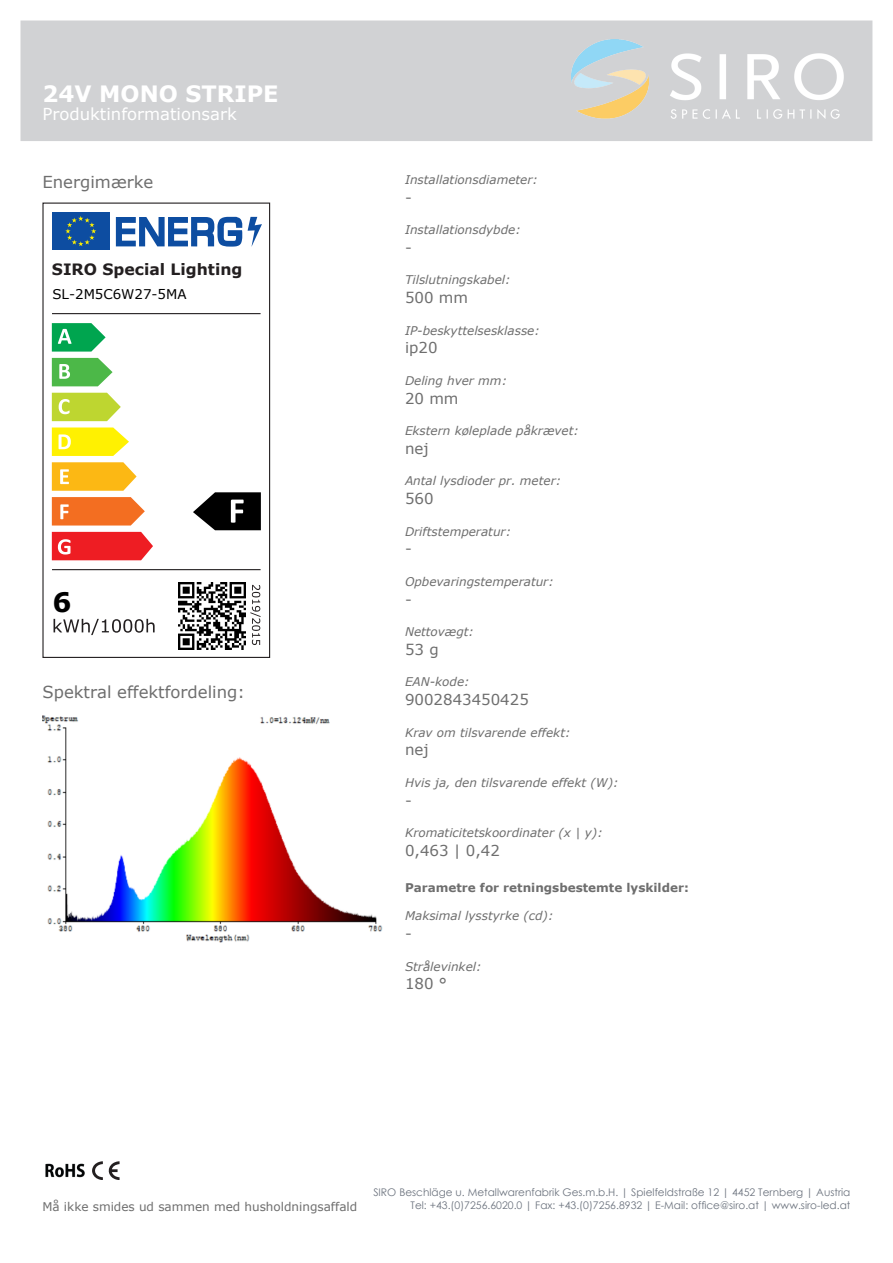
<style>
.page{position:relative;width:893px;height:1263px;background:#fff}
.page>*{position:absolute;margin:0;border:0;box-sizing:border-box;transform-origin:0 0}
.t1{font:700 26.85px "Verdana";color:#000}
.t2{font:700 22.5px "Verdana";color:#fff}
.t3{font:16.5px "Verdana";color:#6e6e6e}
.t4{font:16.5px "Verdana";color:#fff}
.t5{font:700 15.6px "Verdana";color:#231f20}
.t6{font:15px "Verdana";color:#6e6e6e}
.t7{font:13.35px "Verdana";color:#000}
.t8{font:italic 12px "Verdana";color:#6e6e6e}
.t9{font:12px "Verdana";color:#6e6e6e}
.t10{font:700 12px "Verdana";color:#6e6e6e}
.t11{font:10.5px/12.6px "Century Gothic";color:#6d747f;text-align:right}
.s1{font-style:inherit}
</style>
<div class="page">
<div style="left:21px;top:21px;width:851px;height:120px;background:#d1d2d4"></div>
<img style="left:571px;top:40px;width:272px;height:78px">
<img style="left:45px;top:1163px;width:40px;height:15px">
<svg style="left:92px;top:1161px;width:27px;height:19px"></svg>
<div style="left:52px;top:212px;width:58px;height:38px;background:#0d4da1"></div>
<svg style="left:65px;top:216px;width:31px;height:30px"></svg>
<svg style="left:116px;top:217px;width:126px;height:30px"></svg>
<svg style="left:248px;top:217px;width:14px;height:30px"></svg>
<svg style="left:52px;top:323px;width:54px;height:29px"></svg>
<svg style="left:52px;top:358px;width:61px;height:28px"></svg>
<svg style="left:52px;top:393px;width:69px;height:28px;background:#c7db4d"></svg>
<svg style="left:52px;top:427px;width:77px;height:29px;background:#fff32b"></svg>
<svg style="left:52px;top:462px;width:85px;height:29px;background:#fcc133"></svg>
<svg style="left:52px;top:497px;width:93px;height:28px;background:#f47d38"></svg>
<svg style="left:52px;top:532px;width:101px;height:28px;background:#ef3237"></svg>
<svg style="left:54px;top:619px;width:101px;height:16px"></svg>
<hr style="left:52px;top:313px;width:209px;height:1px;background:#231f20">
<hr style="left:52px;top:569px;width:209px;height:1px;background:#231f20">
<svg style="left:250px;top:585px;width:11px;height:60px"></svg>
<svg style="left:193px;top:492px;width:68px;height:38px"></svg>
<div style="left:42px;top:203px;width:228px;height:455px;border:1px solid #231f20"></div>
<img style="left:179px;top:582px;width:67px;height:67px">
<img style="left:42px;top:715px;width:341px;height:227px">
<h2 class="t2" style="left:42px;top:80px;width:238px">24V MONO STRIPE</h2>
<h3 class="t4" style="left:42px;top:104px;width:196px">Produktinformationsark</h3>
<h3 class="t3" style="left:42px;top:171px;width:112px">Energimærke</h3>
<h3 class="t5" style="left:52px;top:259px;width:192px"><span class="s1">SIRO</span> Special Lighting</h3>
<p class="t7" style="left:52px;top:285px;width:136px">SL-2M5C6W27-5MA</p>
<h1 class="t1" style="left:52px;top:585px;width:21px">6</h1>
<h3 class="t3" style="left:42px;top:681px;width:204px">Spektral effektfordeling:</h3>
<p class="t8" style="left:405px;top:172px;width:134px">Installationsdiameter:</p>
<p class="t6" style="left:405px;top:187px;width:8px">-</p>
<p class="t8" style="left:405px;top:222px;width:117px">Installationsdybde:</p>
<p class="t6" style="left:405px;top:238px;width:8px">-</p>
<p class="t8" style="left:405px;top:272px;width:107px">Tilslutningskabel:</p>
<p class="t6" style="left:405px;top:288px;width:64px">500 mm</p>
<p class="t8" style="left:405px;top:322px;width:136px">IP-beskyttelsesklasse:</p>
<p class="t6" style="left:405px;top:338px;width:34px">ip20</p>
<p class="t8" style="left:405px;top:373px;width:104px">Deling hver mm:</p>
<p class="t6" style="left:405px;top:388px;width:55px">20 mm</p>
<p class="t8" style="left:405px;top:423px;width:175px">Ekstern køleplade påkrævet:</p>
<p class="t6" style="left:405px;top:439px;width:25px">nej</p>
<p class="t8" style="left:405px;top:473px;width:158px">Antal lysdioder pr. meter:</p>
<p class="t6" style="left:405px;top:489px;width:30px">560</p>
<p class="t8" style="left:405px;top:523px;width:108px">Driftstemperatur:</p>
<p class="t6" style="left:405px;top:539px;width:8px">-</p>
<p class="t8" style="left:405px;top:574px;width:150px">Opbevaringstemperatur:</p>
<p class="t6" style="left:405px;top:589px;width:8px">-</p>
<p class="t8" style="left:405px;top:624px;width:70px">Nettovægt:</p>
<p class="t6" style="left:405px;top:640px;width:35px">53 g</p>
<p class="t8" style="left:405px;top:674px;width:66px">EAN-kode:</p>
<p class="t6" style="left:405px;top:690px;width:125px">9002843450425</p>
<p class="t8" style="left:405px;top:724px;width:167px">Krav om tilsvarende effekt:</p>
<p class="t6" style="left:405px;top:740px;width:25px">nej</p>
<p class="t8" style="left:405px;top:775px;width:215px">Hvis ja, den tilsvarende effekt (W):</p>
<p class="t6" style="left:405px;top:790px;width:8px">-</p>
<p class="t8" style="left:405px;top:825px;width:199px">Kromaticitetskoordinater (x | y):</p>
<p class="t6" style="left:405px;top:841px;width:96px">0,463 | 0,42</p>
<p class="t10" style="left:405px;top:880px;width:285px">Parametre for retningsbestemte lyskilder:</p>
<p class="t8" style="left:405px;top:908px;width:150px">Maksimal lysstyrke (cd):</p>
<p class="t6" style="left:405px;top:924px;width:8px">-</p>
<p class="t8" style="left:405px;top:958px;width:78px">Strålevinkel:</p>
<p class="t6" style="left:405px;top:974px;width:43px">180 °</p>
<p class="t9" style="left:42px;top:1198px;width:316px">Må ikke smides ud sammen med husholdningsaffald</p>
<p class="t11" style="left:373px;top:1186px;width:479px">SIRO Beschläge u. Metallwarenfabrik Ges.m.b.H. | Spielfeldstraße 12 | 4452 Ternberg | Austria<br>Tel: +43.(0)7256.6020.0 | Fax: +43.(0)7256.8932 | E-Mail: office@siro.at | www.siro-led.at</p>
</div>
